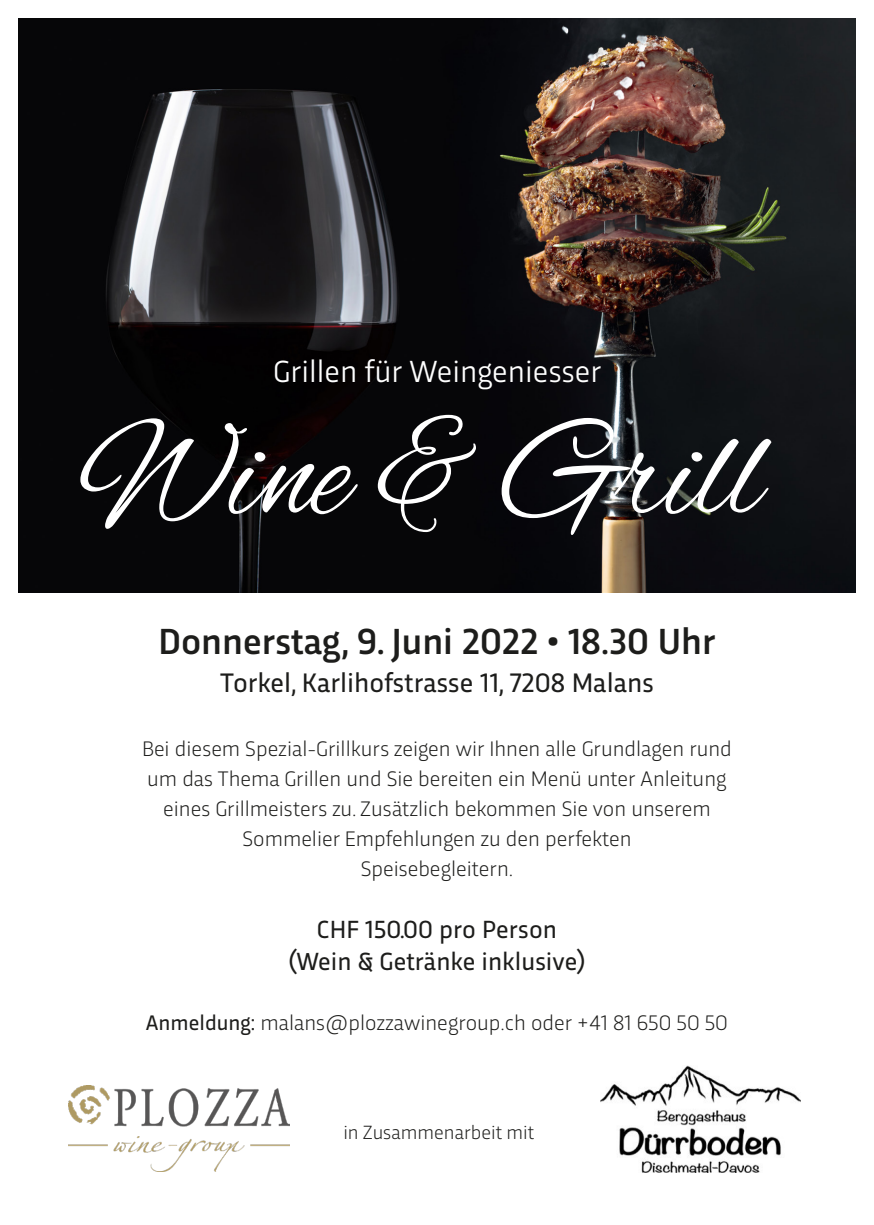
<style>
.page{position:relative;width:874px;height:1225px;background:#fff}
.page>*{position:absolute;margin:0;border:0;box-sizing:border-box;transform-origin:0 0}
.t1{font:147.4px "Alex Brush";color:#fff;scale:.91 1}
.t2{font:500 38px "Trasandina";color:#1d1d1b}
.t3{font:32px "Trasandina";color:#fff}
.t4{font:28px "Trasandina";color:#1d1d1b}
.t5{font:26px "Trasandina";color:#1d1d1b}
.t6{font:300 22px/30px "Trasandina";color:#1d1d1b;text-align:center}
.t7{font:300 20px "Trasandina";color:#1d1d1b}
.s1{font-weight:400}
</style>
<div class="page">
<img style="left:18px;top:18px;width:837px;height:574px">
<img style="left:68px;top:1085px;width:221px;height:86px">
<img style="left:600px;top:1065px;width:200px;height:107px">
<p class="t3" style="left:273px;top:347px;width:329px">Grillen für Weingeniesser</p>
<p class="t1" style="left:78px;top:391px;width:753px">Wine &amp; Grill</p>
<p class="t2" style="left:158px;top:613px;width:558px">Donnerstag, 9. Juni 2022 • 18.30 Uhr</p>
<p class="t4" style="left:220px;top:661px;width:435px">Torkel, Karlihofstrasse 11, 7208 Malans</p>
<p class="t6" style="left:142px;top:732px;width:591px">Bei diesem Spezial-Grillkurs zeigen wir Ihnen alle Grundlagen rund um das Thema Grillen und Sie bereiten ein Menü unter Anleitung eines Grillmeisters zu. Zusätzlich bekommen Sie von unserem</p>
<p class="t6" style="left:242px;top:822px;width:390px">Sommelier Empfehlungen zu den perfekten<br>Speisebegleitern.</p>
<p class="t5" style="left:317px;top:910px;width:241px">CHF 150.00 pro Person</p>
<p class="t5" style="left:288px;top:942px;width:299px">(Wein &amp; Getränke inklusive)</p>
<p class="t6" style="left:146px;top:1006px;width:583px"><span class="s1">Anmeldung:</span> malans@plozzawinegroup.ch oder +41 81 650 50 50</p>
<p class="t7" style="left:343px;top:1118px;width:192px">in Zusammenarbeit mit</p>
</div>
